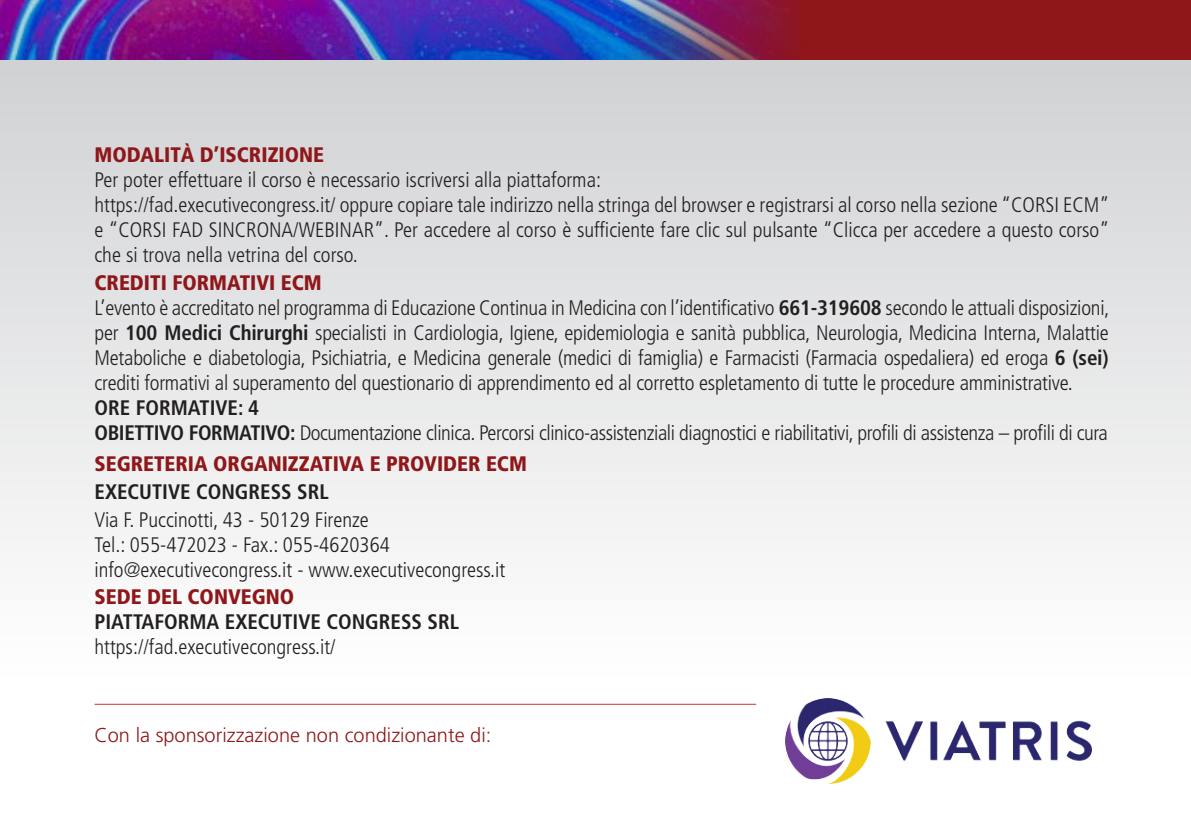
<style>
.page{position:relative;width:1191px;height:840px;background:#fff}
.page>*{position:absolute;margin:0;border:0;box-sizing:border-box;transform-origin:0 0}
.t1{font:300 condensed 21px/25px "Frutiger";color:#231f20;text-align:justify}
.t2{font:300 condensed 21px "Frutiger";letter-spacing:-.02em;color:#231f20}
.t3{font:900 condensed 21px "Frutiger";color:#8f171a}
.t4{font:700 condensed 21px "Frutiger";color:#231f20}
.SESSIONE{font:300 20px "Frutiger";color:#8f171a}
.s1{font-weight:700}
</style>
<div class="page">
<div style="left:0;top:0;width:1191px;height:839px;background:linear-gradient(to bottom,#ced0d2,#fff)"></div>
<img style="left:786px;top:697px;width:305px;height:86px">
<div style="left:0;top:0;width:1191px;height:60px;background:#8f171a"></div>
<img style="left:0;top:0;width:793px;height:60px">
<hr style="left:94px;top:703px;width:662px;height:1px;background:#cd3526">
<p class="t3" style="left:94px;top:142px;width:231px">MODALITÀ D’ISCRIZIONE</p>
<p class="t1" style="left:94px;top:167px;width:508px">Per poter effettuare il corso è necessario iscriversi alla piattaforma:</p>
<p class="t1" style="left:94px;top:192px;width:1016px">https://fad.executivecongress.it/ oppure copiare tale indirizzo nella stringa del browser e registrarsi al corso nella sezione “CORSI ECM” e “CORSI FAD SINCRONA/WEBINAR”. Per accedere al corso è sufficiente fare clic sul pulsante “Clicca per accedere a questo corso” che si trova nella vetrina del corso.</p>
<p class="t3" style="left:94px;top:270px;width:229px">CREDITI FORMATIVI ECM</p>
<p class="t1" style="left:94px;top:295px;width:1016px">L’evento è accreditato nel programma di Educazione Continua in Medicina con l’identificativo <span class="s1">661-319608</span> secondo le attuali disposizioni, per <span class="s1">100 Medici Chirurghi</span> specialisti in Cardiologia, Igiene, epidemiologia e sanità pubblica, Neurologia, Medicina Interna, Malattie Metaboliche e diabetologia, Psichiatria, e Medicina generale (medici di famiglia) e Farmacisti (Farmacia ospedaliera) ed eroga <span class="s1">6 (sei) </span>crediti formativi al superamento del questionario di apprendimento ed al corretto espletamento di tutte le procedure amministrative.</p>
<p class="t4" style="left:94px;top:395px;width:166px">ORE FORMATIVE: 4</p>
<p class="t2" style="left:94px;top:420px;width:1015px"><span class="s1">OBIETTIVO FORMATIVO:</span> Documentazione clinica. Percorsi clinico-assistenziali diagnostici e riabilitativi, profili di assistenza – profili di cura</p>
<p class="t3" style="left:94px;top:450px;width:434px">SEGRETERIA ORGANIZZATIVA E PROVIDER ECM</p>
<p class="t4" style="left:94px;top:478px;width:236px">EXECUTIVE CONGRESS SRL</p>
<p class="t1" style="left:94px;top:506px;width:276px">Via F. Puccinotti, 43 - 50129 Firenze</p>
<p class="t1" style="left:94px;top:531px;width:297px">Tel.: 055-472023 - Fax.: 055-4620364</p>
<p class="t1" style="left:94px;top:556px;width:412px">info@executivecongress.it - www.executivecongress.it</p>
<p class="t3" style="left:94px;top:584px;width:201px">SEDE DEL CONVEGNO</p>
<p class="t4" style="left:94px;top:609px;width:366px">PIATTAFORMA EXECUTIVE CONGRESS SRL</p>
<p class="t1" style="left:94px;top:634px;width:243px">https://fad.executivecongress.it/</p>
<p class="SESSIONE" style="left:94px;top:723px;width:398px">Con la sponsorizzazione non condizionante di:</p>
</div>
